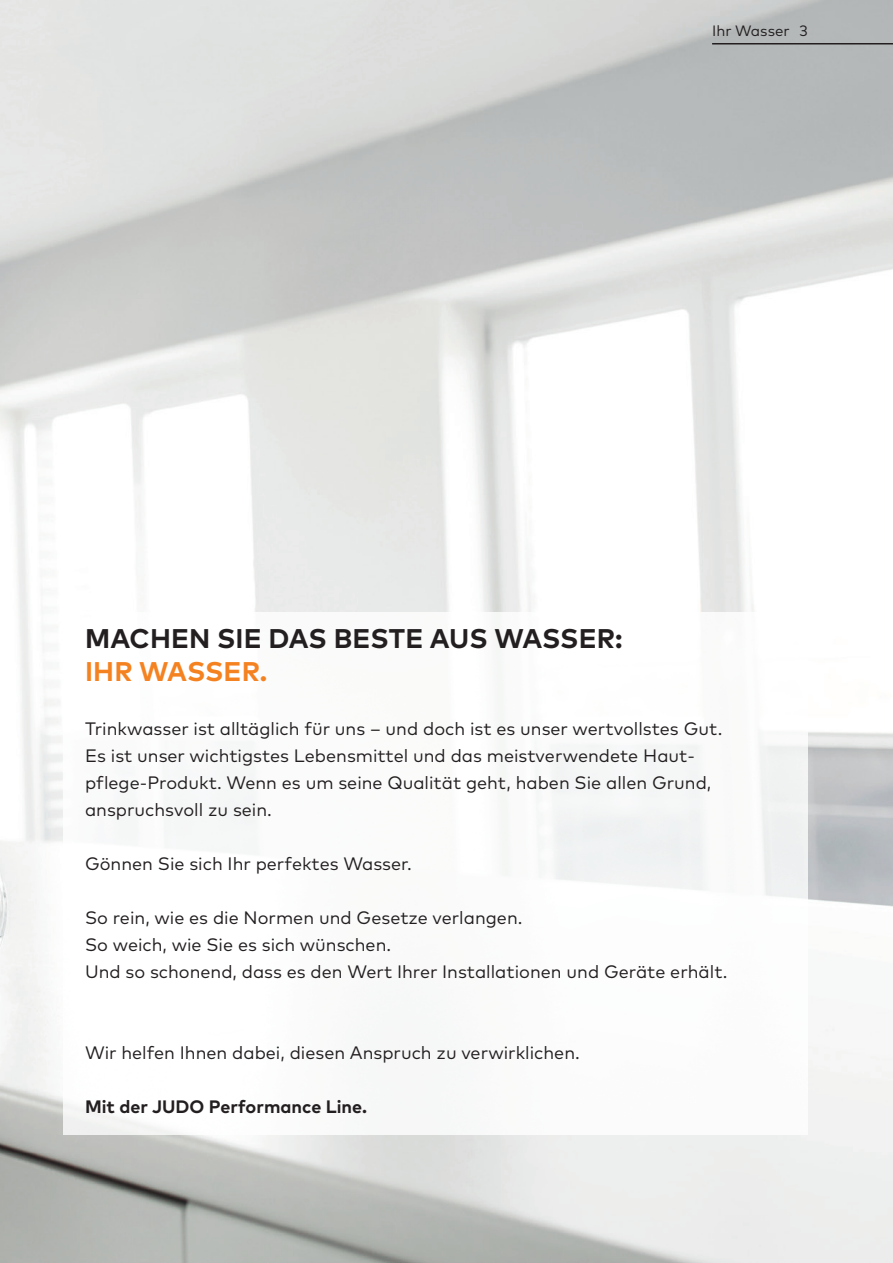
<style>
.page{position:relative;width:893px;height:1263px;background:#fff}
.page>*{position:absolute;margin:0;border:0;box-sizing:border-box;transform-origin:0 0}
.t1{font:700 27px "Mark Pro";letter-spacing:.005em;color:#231f20}
.t2{font:700 27px "Mark Pro";letter-spacing:.005em;color:#f58220}
.t3{font:18px/27px "Mark Pro";color:#231f20}
.t4{font:700 18px "Mark Pro";color:#231f20}
.t5{font:15px "Mark Pro";color:#231f20}
</style>
<div class="page">
<img style="left:0;top:0;width:893px;height:1263px">
<hr style="left:712px;top:43px;width:181px;height:2px;background:#231f20">
<img style="left:64px;top:612px;width:744px;height:522px">
<p class="t5" style="left:712px;top:19px;width:97px">Ihr Wasser 3</p>
<h1 class="t1" style="left:85px;top:618px;width:539px">MACHEN SIE DAS BESTE AUS WASSER:</h1>
<h1 class="t2" style="left:85px;top:651px;width:184px">IHR WASSER.</h1>
<p class="t3" style="left:85px;top:713px;width:639px">Trinkwasser ist alltäglich für uns – und doch ist es unser wertvollstes Gut.<br>Es ist unser wichtigstes Lebensmittel und das meistverwendete Haut - pflege-Produkt. Wenn es um seine Qualität geht, haben Sie allen Grund, anspruchsvoll zu sein.</p>
<p class="t3" style="left:85px;top:848px;width:328px">Gönnen Sie sich Ihr perfektes Wasser.</p>
<p class="t3" style="left:85px;top:902px;width:644px">So rein, wie es die Normen und Gesetze verlangen.<br>So weich, wie Sie es sich wünschen.<br>Und so schonend, dass es den Wert Ihrer Installationen und Geräte erhält.</p>
<p class="t3" style="left:85px;top:1037px;width:496px">Wir helfen Ihnen dabei, diesen Anspruch zu verwirk lichen.</p>
<p class="t4" style="left:85px;top:1093px;width:284px">Mit der JUDO Performance Line.</p>
</div>
